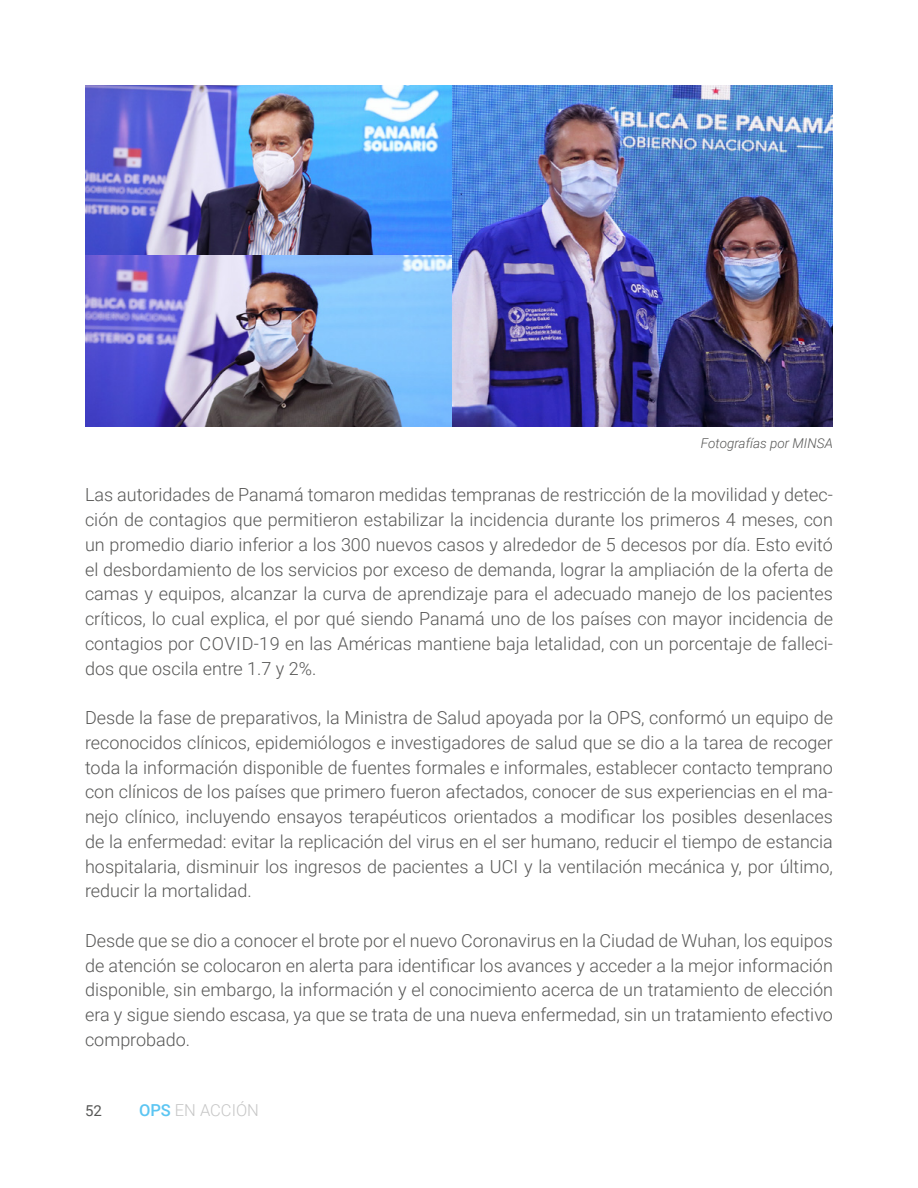
<style>
.page{position:relative;width:918px;height:1188px;background:#fff}
.page>*{position:absolute;margin:0;border:0;box-sizing:border-box;transform-origin:0 0}
.t1{font:300 18px/24.8px "Roboto";color:#575756;text-align:justify}
.t2{font:300 16.5px "Roboto";color:#c6c6c6}
.t3{font:15px "Roboto";color:#575756}
.t4{font:italic 300 13.5px "Roboto";color:#575756}
.s1{font-weight:500;color:#5bc5f2}
</style>
<div class="page">
<img style="left:85px;top:85px;width:748px;height:341px">
<p class="t4" style="left:701px;top:434px;width:134px">Fotografías por MINSA</p>
<p class="t1" style="left:85px;top:482px;width:749px">Las autoridades de Panamá tomaron medidas tempranas de restricción de la movilidad y detec&shy;ción de contagios que permitieron estabilizar la incidencia durante los primeros 4 meses, con un promedio diario inferior a los 300 nuevos casos y alrededor de 5 decesos por día. Esto evitó el desbordamiento de los servicios por exceso de demanda, lograr la ampliación de la oferta de camas y equipos, alcanzar la curva de aprendizaje para el adecuado manejo de los pacientes críticos, lo cual explica, el por qué siendo Panamá uno de los países con mayor incidencia de contagios por COVID-19 en las Américas mantiene baja letalidad, con un porcentaje de falleci&shy;dos que oscila entre 1.7 y 2%.</p>
<p class="t1" style="left:85px;top:705px;width:749px">Desde la fase de preparativos, la Ministra de Salud apoyada por la OPS, conformó un equipo de reconocidos clínicos, epidemiólogos e investigadores de salud que se dio a la tarea de recoger toda la información disponible de fuentes formales e informales, establecer contacto temprano con clínicos de los países que primero fueron afectados, conocer de sus experiencias en el ma&shy;nejo clínico, incluyendo ensayos terapéuticos orientados a modificar los posibles desenlaces de la enfermedad: evitar la replicación del virus en el ser humano, reducir el tiempo de estancia hospitalaria, disminuir los ingresos de pacientes a UCI y la ventilación mecánica y, por último, reducir la mortalidad.</p>
<p class="t1" style="left:85px;top:927px;width:749px">Desde que se dio a conocer el brote por el nuevo Coronavirus en la Ciudad de Wuhan, los equipos de atención se colocaron en alerta para identificar los avances y acceder a la mejor información disponible, sin embargo, la información y el conocimiento acerca de un tratamiento de elección era y sigue siendo escasa, ya que se trata de una nueva enfermedad, sin un tratamiento efectivo comprobado.</p>
<p class="t3" style="left:85px;top:1101px;width:18px">52</p>
<p class="t2" style="left:139px;top:1099px;width:121px"><span class="s1">OPS</span> EN ACCIÓN</p>
</div>
